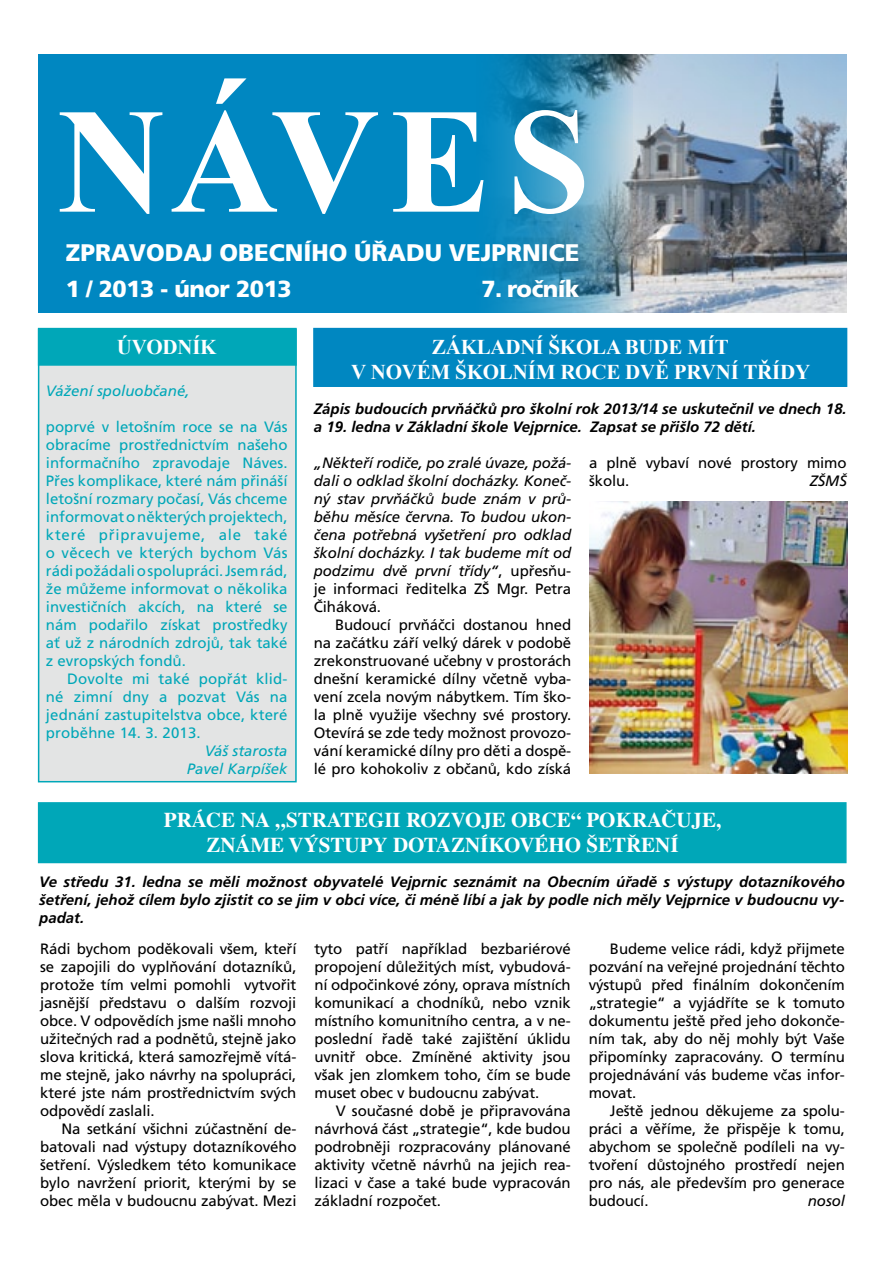
<style>
.page{position:relative;width:893px;height:1263px;background:#fff}
.page>*{position:absolute;margin:0;border:0;box-sizing:border-box;transform-origin:0 0}
.t1{font:700 150px "Times New Roman";color:#fff}
.t2{font:900 24px "Frutiger CE";color:#fff}
.t3{font:900 23.25px "Frutiger CE";letter-spacing:-.02em;color:#fff}
.t4{font:700 21px/25.2px "Times CE";color:#fff;text-align:center}
.t5{font:700 21px/25.2px "Times New Roman";letter-spacing:-.01em;color:#fff;text-align:center}
.t6{font:15px/18px "Frutiger CE";letter-spacing:-.01em;color:#000;text-align:justify}
.t7{font:15px/18px "Frutiger CE";color:#00a7b8;text-align:justify}
.t8{font:italic 700 15px/18px "Frutiger CE";color:#000}
.t9{font:italic 15px/18px "Frutiger CE";letter-spacing:-.01em;color:#000;text-align:justify}
.t10{font:italic 15px/18px "Frutiger CE";color:#00a7b8;text-align:right}
.s1{font-style:normal}
</style>
<div class="page">
<div style="left:313px;top:328px;width:534px;height:59px;background:#0087c1"></div>
<div style="left:38px;top:328px;width:259px;height:454px;background:#e3e4e4;border:2px solid #00a7b8"></div>
<div style="left:38px;top:329px;width:259px;height:37px;background:#00a7b8;border:2px solid #00a7b8"></div>
<div style="left:38px;top:802px;width:809px;height:61px;background:#00a7b8;border:2px solid #00a7b8"></div>
<img style="left:632px;top:54px;width:215px;height:258px">
<div style="left:39px;top:54px;width:437px;height:259px;background:#0087c1"></div>
<svg style="left:476px;top:54px;width:156px;height:259px"></svg>
<img style="left:589px;top:502px;width:258px;height:272px">
<h1 class="t1" style="left:58px;top:58px;width:534px">NÁVES</h1>
<h2 class="t2" style="left:66px;top:239px;width:515px">ZPRAVODAJ OBECNÍHO ÚŘADU VEJPRNICE</h2>
<h3 class="t3" style="left:66px;top:275px;width:227px">1 / 2013 - únor 2013</h3>
<h3 class="t3" style="left:481px;top:275px;width:99px">7. ročník</h3>
<h3 class="t5" style="left:117px;top:333px;width:45px">ÚVODNÍK</h3>
<p class="t10" style="left:46px;top:382px;width:145px">Vážení spoluobčané,</p>
<p class="t7" style="left:46px;top:418px;width:243px">poprvé v letošním roce se na Vás obracíme prostřednictvím našeho informačního zpravodaje Náves.<br>Přes komplikace, které nám přináší letošní rozmary počasí, Vás chceme informovat o některých projektech, které připravujeme, ale také o věcech ve kterých bychom Vás rádi požádali o spolupráci. Jsem rád, že můžeme informovat o několika investičních akcích, na které se nám podařilo získat prostředky ať už z národních zdrojů, tak také z evropských fondů.</p>
<p class="t7" style="left:46px;top:670px;width:243px;text-indent:21px">Dovolte mi také popřát klid&shy;né zimní dny a pozvat Vás na jednání zastupitelstva obce, které proběhne 14. 3. 2013.</p>
<p class="t10" style="left:187px;top:742px;width:102px">Váš starosta<br>Pavel Karpíšek</p>
<h3 class="t4" style="left:164px;top:807px;width:559px">PRÁCE NA „STRATEGII ROZVOJE OBCE“ POKRAČUJE,<br>ZNÁME VÝSTUPY DOTAZNÍKOVÉHO ŠETŘENÍ</h3>
<h3 class="t5" style="left:351px;top:334px;width:460px">Základní škola bude mít<br>v novém školním roce dvě první třídy</h3>
<p class="t8" style="left:314px;top:400px;width:534px">Zápis budoucích prvňáčků pro školní rok 2013/14 se uskutečnil ve dnech 18. a 19. ledna v Základní škole Vejprnice. Zapsat se přišlo 72 dětí.</p>
<p class="t9" style="left:314px;top:454px;width:259px">„Někteří rodiče, po zralé úvaze, požá&shy;dali o odklad školní docházky. Koneč&shy;ný stav prvňáčků bude znám v prů&shy;běhu měsíce června. To budou ukon&shy;čena potřebná vyšetření pro odklad školní docházky. I tak budeme mít od podzimu dvě první třídy“<span class="s1">, upřesňu&shy;je informaci ředitelka ZŠ Mgr. Petra Čiháková.</span></p>
<p class="t6" style="left:314px;top:616px;width:259px;text-indent:21px">Budoucí prvňáčci dostanou hned na začátku září velký dárek v podobě zrekonstruované učebny v prostorách dnešní keramické dílny včetně vyba&shy;vení zcela novým nábytkem. Tím ško&shy;la plně využije všechny své prostory.<br>Otevírá se zde tedy možnost provozo&shy;vání keramické dílny pro děti a dospě&shy;lé pro kohokoliv z občanů, kdo získá</p>
<p class="t6" style="left:589px;top:454px;width:259px">a plně vybaví nové prostory mimo školu.</p>
<p class="t9" style="left:810px;top:472px;width:39px">ZŠMŠ</p>
<p class="t8" style="left:39px;top:872px;width:807px;text-align:justify">Ve středu 31. ledna se měli možnost obyvatelé Vejprnic seznámit na Obecním úřadě s výstupy dotazníkového šetření, jehož cílem bylo zjistit co se jim v obci více, či méně líbí a jak by podle nich měly Vejprnice v budoucnu vy&shy;padat.</p>
<p class="t6" style="left:40px;top:940px;width:258px">Rádi bychom poděkovali všem, kteří se zapojili do vyplňování dotazníků, protože tím velmi pomohli vytvořit jasnější představu o dalším rozvoji obce. V odpovědích jsme našli mnoho užitečných rad a podnětů, stejně jako slova kritická, která samozřejmě vítá&shy;me stejně, jako návrhy na spolupráci, které jste nám prostřednictvím svých odpovědí zaslali.</p>
<p class="t6" style="left:40px;top:1120px;width:258px;text-indent:21px">Na setkání všichni zúčastnění de&shy;batovali nad výstupy dotazníkového šetření. Výsledkem této komunikace bylo navržení priorit, kterými by se obec měla v budoucnu zabývat. Mezi</p>
<p class="t6" style="left:314px;top:940px;width:258px">tyto patří například bezbariérové propojení důležitých míst, vybudová&shy;ní odpočinkové zóny, oprava místních komunikací a chodníků, nebo vznik místního komunitního centra, a v ne&shy;poslední řadě také zajištění úklidu uvnitř obce. Zmíněné aktivity jsou však jen zlomkem toho, čím se bude muset obec v budoucnu zabývat.</p>
<p class="t6" style="left:314px;top:1102px;width:258px;text-indent:21px">V současné době je připravována návrhová část „strategie“, kde budou podrobněji rozpracovány plánované aktivity včetně návrhů na jejich rea&shy;lizaci v čase a také bude vypracován základní rozpočet.</p>
<p class="t6" style="left:589px;top:940px;width:258px;text-indent:21px">Budeme velice rádi, když přijmete pozvání na veřejné projednání těchto výstupů před finálním dokončením „strategie“ a vyjádříte se k tomuto dokumentu ještě před jeho dokonče&shy;ním tak, aby do něj mohly být Vaše připomínky zapracovány. O termínu projednávání vás budeme včas infor&shy;movat.</p>
<p class="t6" style="left:589px;top:1102px;width:258px;text-indent:21px">Ještě jednou děkujeme za spolu&shy;práci a věříme, že přispěje k tomu, abychom se společně podíleli na vy&shy;tvoření důstojného prostředí nejen pro nás, ale především pro generace budoucí.</p>
<p class="t9" style="left:808px;top:1192px;width:38px">nosol</p>
</div>
